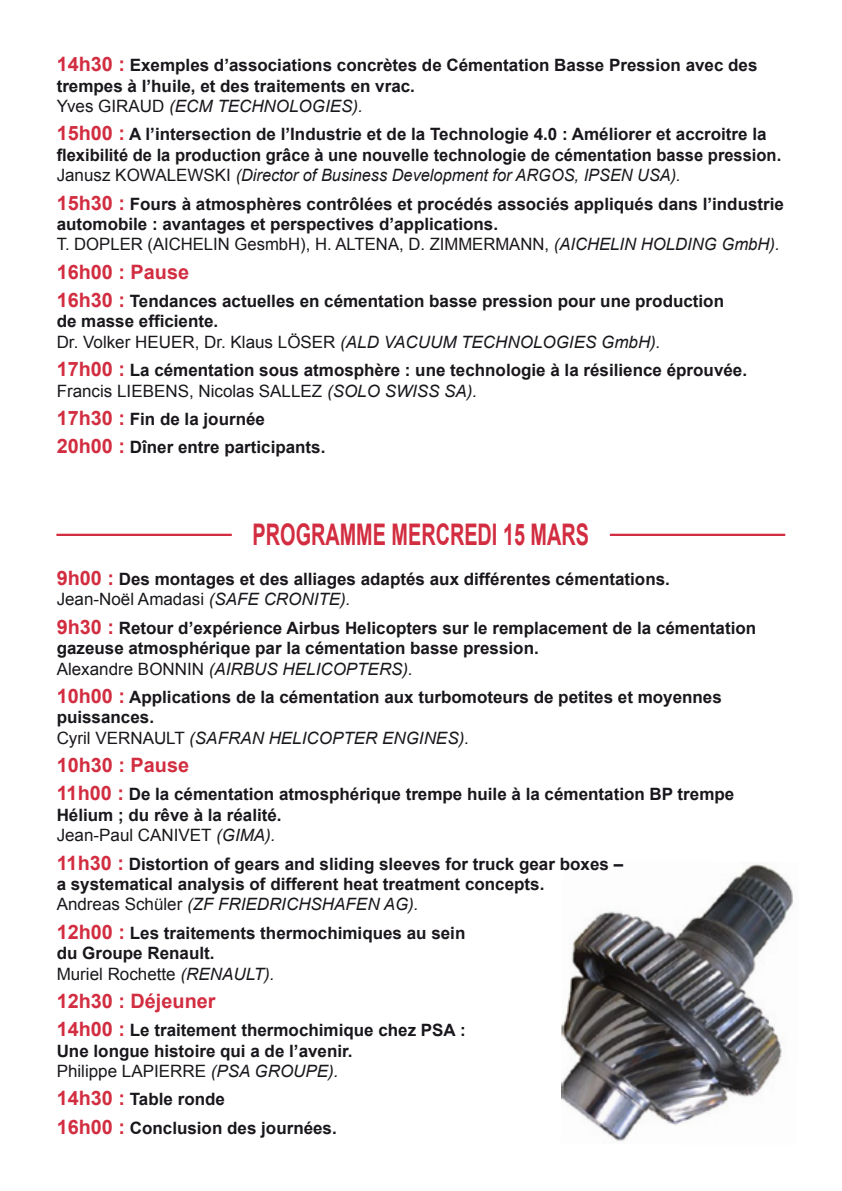
<style>
.page{position:relative;width:842px;height:1191px;background:#fff}
.page>*{position:absolute;margin:0;border:0;box-sizing:border-box;transform-origin:0 0}
.t1{font:700 29.8px "Arial";color:#d22d40;scale:.67 1}
.t2{font:700 19.8px "Arial";color:#d22d40}
.t3{font:700 17px/20.4px "Arial";color:#1a171c}
.s1{font-size:19.8px;color:#d22d40}
.s2{font-weight:400}
.s3{font-weight:400;font-style:italic}
</style>
<div class="page">
<img style="left:561px;top:864px;width:232px;height:277px">
<hr style="left:56px;top:534px;width:176px;height:2px;background:#d22d40">
<hr style="left:610px;top:534px;width:175px;height:2px;background:#d22d40">
<p class="t3" style="left:57px;top:56px;width:702px"><span class="s1">14h30 :</span> Exemples d’associations concrètes de Cémentation Basse Pression avec des trempes à l’huile, et des traitements en vrac.<br><span class="s2">Yves GIRAUD</span> <span class="s3">(ECM TECHNOLOGIES).</span></p>
<p class="t3" style="left:57px;top:125px;width:726px"><span class="s1">15h00 :</span> A l’intersection de l’Industrie et de la Technologie 4.0 : Améliorer et accroitre la flexibilité de la production grâce à une nouvelle technologie de cémentation basse pression.<br><span class="s2">Janusz KOWALEWSKI</span> <span class="s3">(Director of Business Development for ARGOS, IPSEN USA).</span></p>
<p class="t3" style="left:57px;top:194px;width:729px"><span class="s1">15h30 :</span> Fours à atmosphères contrôlées et procédés associés appliqués dans l’industrie automobile : avantages et perspectives d’applications.<br><span class="s2">T. DOPLER (AICHELIN GesmbH), H. ALTENA, D. ZIMMERMANN,</span> <span class="s3">(AICHELIN HOLDING GmbH).</span></p>
<p class="t2" style="left:57px;top:259px;width:134px">16h00 : Pause</p>
<p class="t3" style="left:57px;top:291px;width:669px"><span class="s1">16h30 :</span> Tendances actuelles en cémentation basse pression pour une production de masse efficiente.<br><span class="s2">Dr. Volker HEUER, Dr. Klaus LÖSER</span> <span class="s3">(ALD VACUUM TECHNOLOGIES GmbH).</span></p>
<p class="t3" style="left:57px;top:361px;width:692px"><span class="s1">17h00 :</span> La cémentation sous atmosphère : une technologie à la résilience éprouvée.<br><span class="s2">Francis LIEBENS, Nicolas SALLEZ</span> <span class="s3">(SOLO SWISS SA).</span></p>
<p class="t3" style="left:57px;top:405px;width:270px;line-height:28.4px"><span class="s1">17h30 :</span> Fin de la journée<br><span class="s1">20h00 :</span> Dîner entre participants.</p>
<p class="t1" style="left:253px;top:515px;width:504px">PROGRAMME MERCREDI 15 MARS</p>
<p class="t3" style="left:57px;top:569px;width:615px"><span class="s1">9h00 :</span> Des montages et des alliages adaptés aux différentes cémentations.<br><span class="s2">Jean-Noël Amadasi</span> <span class="s3">(SAFE CRONITE).</span></p>
<p class="t3" style="left:57px;top:618px;width:701px"><span class="s1">9h30 :</span> Retour d’expérience Airbus Helicopters sur le remplacement de la cémentation gazeuse atmosphérique par la cémentation basse pression.<br><span class="s2">Alexandre BONNIN</span> <span class="s3">(AIRBUS HELICOPTERS).</span></p>
<p class="t3" style="left:57px;top:687px;width:667px"><span class="s1">10h00 :</span> Applications de la cémentation aux turbomoteurs de petites et moyennes puissances.<br><span class="s2">Cyril VERNAULT</span> <span class="s3">(SAFRAN HELICOPTER ENGINES).</span></p>
<p class="t2" style="left:57px;top:752px;width:134px">10h30 : Pause</p>
<p class="t3" style="left:57px;top:785px;width:679px"><span class="s1">11h00 :</span> De la cémentation atmosphérique trempe huile à la cémentation BP trempe<br>Hélium ; du rêve à la réalité.<br><span class="s2">Jean-Paul CANIVET</span> <span class="s3">(GIMA).</span></p>
<p class="t3" style="left:57px;top:854px;width:568px"><span class="s1">11h30 :</span> Distortion of gears and sliding sleeves for truck gear boxes – a systematical analysis of different heat treatment concepts.<br><span class="s2">Andreas Schüler</span> <span class="s3">(ZF FRIEDRICHSHAFEN AG).</span></p>
<p class="t3" style="left:57px;top:923px;width:410px"><span class="s1">12h00 :</span> Les traitements thermochimiques au sein du Groupe Renault.<br><span class="s2">Muriel Rochette</span> <span class="s3">(RENAULT).</span></p>
<p class="t2" style="left:57px;top:988px;width:160px">12h30 : Déjeuner</p>
<p class="t3" style="left:57px;top:1020px;width:410px"><span class="s1">14h00 :</span> Le traitement thermochimique chez PSA :<br>Une longue histoire qui a de l’avenir.<br><span class="s2">Philippe LAPIERRE</span> <span class="s3">(PSA GROUPE).</span></p>
<p class="t3" style="left:57px;top:1085px;width:282px;line-height:28.4px"><span class="s1">14h30 :</span> Table ronde<br><span class="s1">16h00 :</span> Conclusion des journées.</p>
</div>
